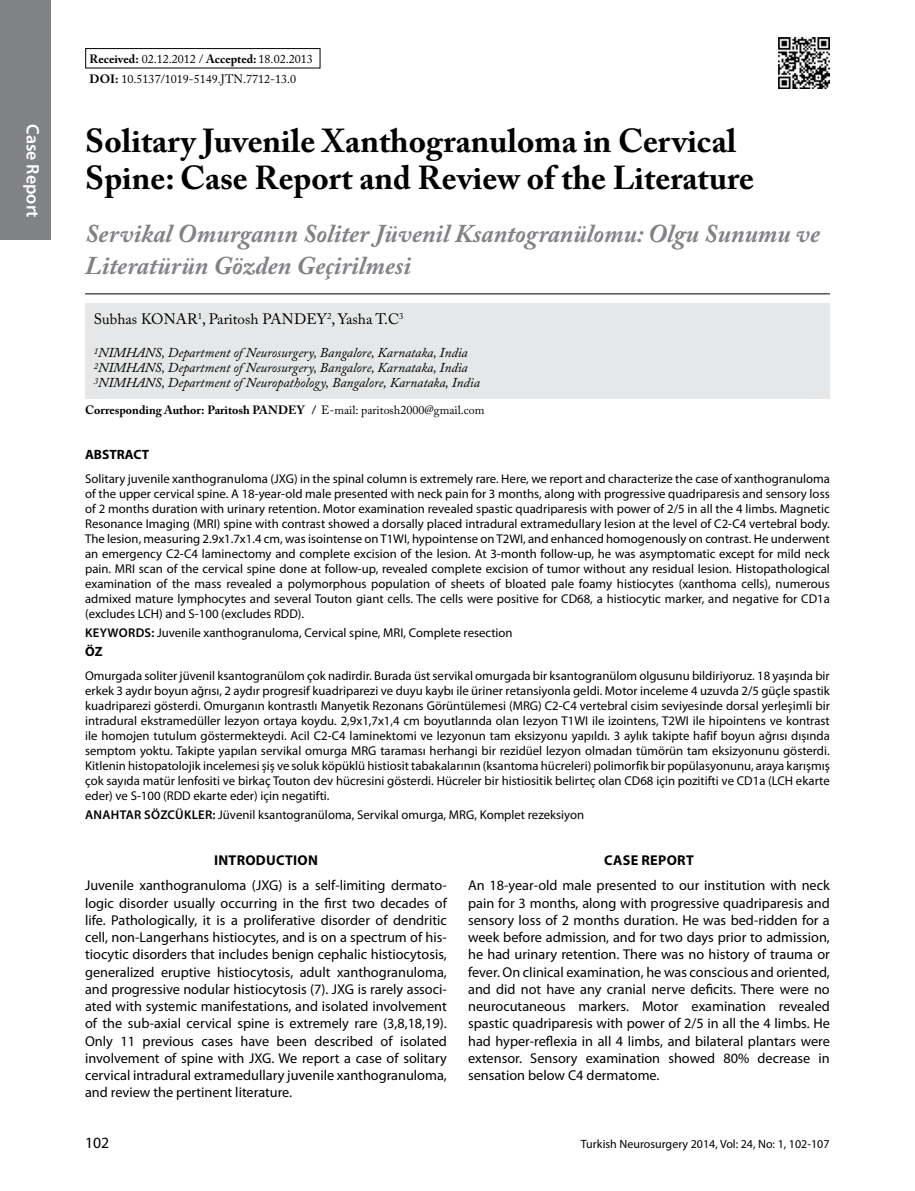
<style>
.page{position:relative;width:915px;height:1191px;background:#fff}
.page>*{position:absolute;margin:0;border:0;box-sizing:border-box;transform-origin:0 0}
.t1{font:700 33px/37.5px "Adobe Caslon Pro";color:#000}
.t2{font:italic 700 25.5px/31.5px "Adobe Caslon Pro";color:#808285}
.t3{font:600 18px "Myriad Pro";color:#fff}
.t4{font:15.75px "Myriad Pro";color:#000}
.t5{font:15px "Adobe Caslon Pro";letter-spacing:.015em;color:#000}
.t6{font:14.25px/17.2px "Myriad Pro";color:#000;text-align:justify}
.t7{font:700 14.25px "Myriad Pro";letter-spacing:.02em;color:#000}
.t8{font:italic 13.5px/15px "Adobe Caslon Pro";color:#000}
.t9{font:700 13.5px "Myriad Pro";color:#000}
.t10{font:12.75px/15px "Myriad Pro";color:#000;text-align:justify}
.t11{font:12px/20.2px "Adobe Caslon Pro";color:#000}
.t12{font:12px "Myriad Pro";color:#000}
.t13{font:700 12px "Adobe Caslon Pro";color:#000}
.s1{font-weight:700}
.s2{font-weight:600}
</style>
<div class="page">
<div style="left:0;top:0;width:51px;height:240px;background:#808285"></div>
<div style="left:85px;top:48px;width:235px;height:20px;border:1px solid #000"></div>
<hr style="left:85px;top:293px;width:744px;height:1px;background:#000">
<div style="left:85px;top:304px;width:744px;height:95px;background:#e6e7e8"></div>
<img style="left:778px;top:38px;width:51px;height:51px">
<h3 class="t3" style="left:44px;top:124px;width:95px;rotate:90deg">CASE REPORT</h3>
<p class="t11" style="left:89px;top:48px;width:225px"><span class="s1">Received:</span> 02.12.2012 / <span class="s1">Accepted:</span> 18.02.2013<br><span class="s1">DOI:</span> 10.5137/1019-5149.JTN.7712-13.0</p>
<h1 class="t1" style="left:85px;top:122px;width:670px">Solitary Juvenile Xanthogranuloma in Cervical<br>Spine: Case Report and Review of the Literature</h1>
<h2 class="t2" style="left:85px;top:218px;width:736px">Servikal Omurganın Soliter Jüvenil Ksantogranülomu: Olgu Sunumu ve<br>Literatürün Gözden Geçirilmesi</h2>
<p class="t5" style="left:94px;top:310px;width:311px">Subhas konar<sup>1</sup>, Paritosh Pan dey<sup>2</sup>, Yasha T.C<sup>3</sup></p>
<p class="t8" style="left:94px;top:345px;width:387px"><sup>1</sup>NIMHANS, Department of Neurosurgery, Bangalore, Karnataka, India<br><sup>2</sup>NIMHANS, Department of Neurosurgery, Bangalore, Karnataka, India<br><sup>3</sup>NIMHANS, Department of Neuropathology, Bangalore, Karnataka, India</p>
<p class="t13" style="left:85px;top:402px;width:177px">Corresponding Author: Paritosh Pandey</p>
<p class="t11" style="left:312px;top:399px;width:174px"><span class="s1">/</span> E-mail: paritosh2000@gmail.com</p>
<p class="t9" style="left:85px;top:446px;width:65px">ABSTRACT</p>
<p class="t10" style="left:85px;top:470px;width:746px">Solitary juvenile xanthogranuloma (JXG) in the spinal column is extremely rare. Here, we report and characterize the case of xanthogranuloma of the upper cervical spine. A 18-year-old male presented with neck pain for 3 months, along with progressive quadriparesis and sensory loss of 2 months duration with urinary retention. Motor examination revealed spastic quadriparesis with power of 2/5 in all the 4 limbs. Magnetic Resonance Imaging (MRI) spine with contrast showed a dorsally placed intradural extramedullary lesion at the level of C2-C4 vertebral body.<br>The lesion, measuring 2.9x1.7x1.4 cm, was isointense on T1WI, hypointense on T2WI, and enhanced homogenously on contrast. He underwent an emergency C2-C4 laminectomy and complete excision of the lesion. At 3-month follow-up, he was asymptomatic except for mild neck pain. MRI scan of the cervical spine done at follow-up, revealed complete excision of tumor without any residual lesion. Histopathological examination of the mass revealed a polymorphous population of sheets of bloated pale foamy histiocytes (xanthoma cells), numerous admixed mature lymphocytes and several Touton giant cells. The cells were positive for CD68, a histiocytic marker, and negative for CD1a (excludes LCH) and S-100 (excludes RDD).</p>
<p class="t10" style="left:85px;top:625px;width:429px"><span class="s2">KEYWORDS:</span> Juvenile xanthogranuloma, Cervical spine, MRI, Complete resection</p>
<p class="t9" style="left:85px;top:643px;width:19px">ÖZ</p>
<p class="t10" style="left:85px;top:667px;width:746px">Omurgada soliter jüvenil ksantogranülom çok nadirdir. Burada üst servikal omurgada bir ksantogranülom olgusunu bildiriyoruz. 18 yaşında bir erkek 3 aydır boyun ağrısı, 2 aydır progresif kuadriparezi ve duyu kaybı ile üriner retansiyonla geldi. Motor inceleme 4 uzuvda 2/5 güçle spastik kuadriparezi gösterdi. Omurganın kontrastlı Manyetik Rezonans Görüntülemesi (MRG) C2-C4 vertebral cisim seviyesinde dorsal yerleşimli bir intradural ekstramedüller lezyon ortaya koydu. 2,9x1,7x1,4 cm boyutlarında olan lezyon T1WI ile izointens, T2WI ile hipointens ve kontrast ile homojen tutulum göstermekteydi. Acil C2-C4 laminektomi ve lezyonun tam eksizyonu yapıldı. 3 aylık takipte hafif boyun ağrısı dışında semptom yoktu. Takipte yapılan servikal omurga MRG taraması herhangi bir rezidüel lezyon olmadan tümörün tam eksizyonunu gösterdi.<br>Kitlenin histopatolojik incelemesi şiş ve soluk köpüklü histiosit tabakalarının (ksantoma hücreleri) polimorfik bir popülasyonunu, araya karışmış çok sayıda matür lenfositi ve birkaç Touton dev hücresini gösterdi. Hücreler bir histiositik belirteç olan CD68 için pozitifti ve CD1a (LCH ekarte eder) ve S-100 (RDD ekarte eder) için negatifti.</p>
<p class="t10" style="left:85px;top:807px;width:500px"><span class="s2">ANAHTAR SÖZCÜKLER:</span> Jüvenil ksantogranüloma, Servikal omurga, MRG, Komplet rezeksiyon</p>
<p class="t7" style="left:214px;top:850px;width:105px">INTRODUCTION</p>
<p class="t6" style="left:85px;top:876px;width:363px">Juvenile xanthogranuloma (JXG) is a self-limiting dermato&shy;logic disorder usually occurring in the first two decades of life. Pathologically, it is a proliferative disorder of dendritic cell, non-Langerhans histiocytes, and is on a spectrum of his&shy;tiocytic disorders that includes benign cephalic histiocytosis, generalized eruptive histiocytosis, adult xanthogranuloma, and progressive nodular histiocytosis (7). JXG is rarely associ&shy;ated with systemic manifestations, and isolated involvement of the sub-axial cervical spine is extremely rare (3,8,18,19).<br>Only 11 previous cases have been described of isolated involvement of spine with JXG. We report a case of solitary cervical intradural extramedullary juvenile xanthogranuloma, and review the pertinent literature.</p>
<p class="t7" style="left:604px;top:850px;width:82px">CASE REPORT</p>
<p class="t6" style="left:468px;top:876px;width:363px">An 18-year-old male presented to our institution with neck pain for 3 months, along with progressive quadriparesis and sensory loss of 2 months duration. He was bed-ridden for a week before admission, and for two days prior to admission, he had urinary retention. There was no history of trauma or fever. On clinical examination, he was conscious and oriented, and did not have any cranial nerve deficits. There were no neurocutaneous markers. Motor examination revealed spastic quadriparesis with power of 2/5 in all the 4 limbs. He had hyper-reflexia in all 4 limbs, and bilateral plantars were extensor. Sensory examination showed 80% decrease in sensation below C4 dermatome.</p>
<p class="t4" style="left:85px;top:1133px;width:26px">102</p>
<p class="t12" style="left:580px;top:1137px;width:250px">Turkish Neurosurgery 2014, Vol: 24, No: 1, 102-107</p>
</div>
